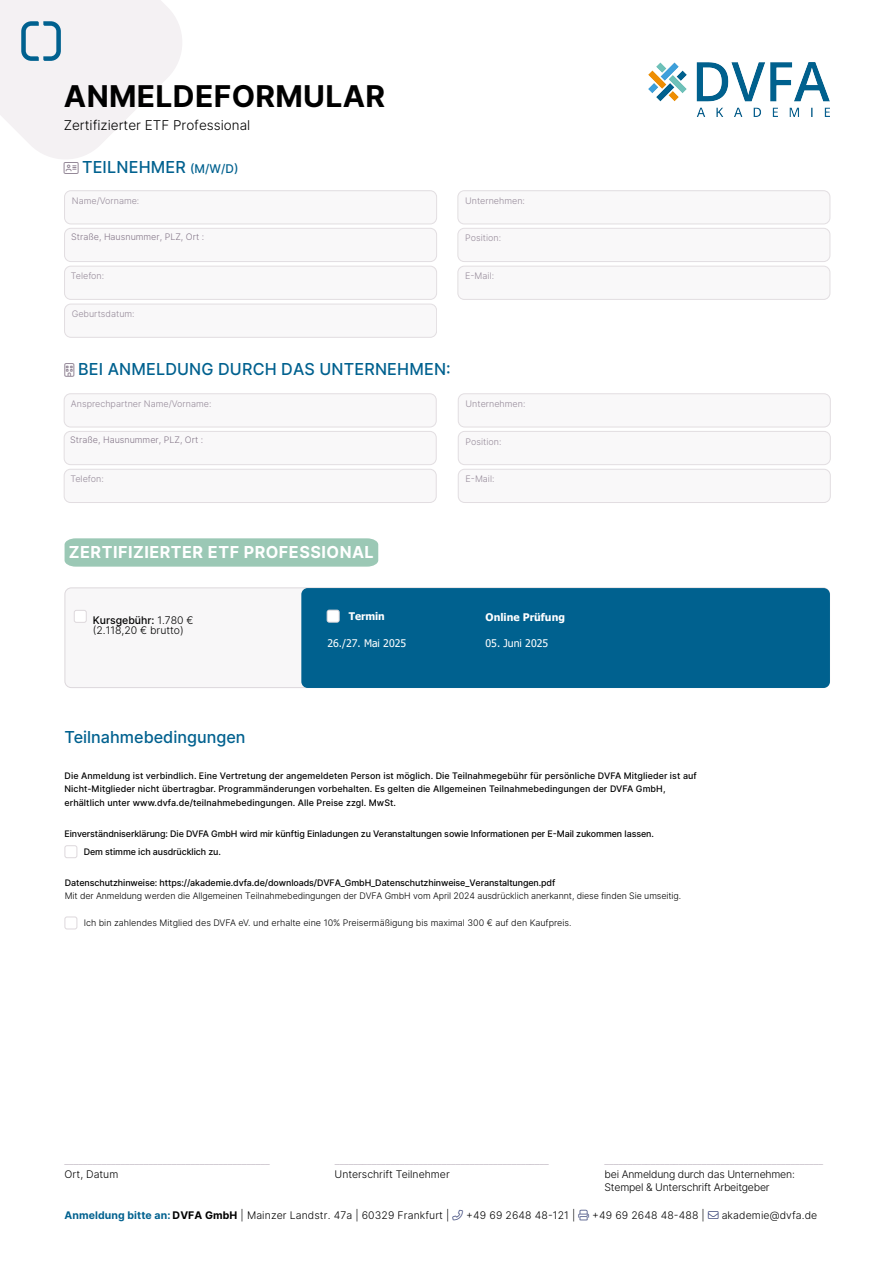
<style>
.page{position:relative;width:893px;height:1263px;background:#fff}
.page>*{position:absolute;margin:0;border:0;box-sizing:border-box;transform-origin:0 0}
.t1{font:700 30px "Inter";letter-spacing:.01em;color:#000}
.t2{font:500 16.5px "Inter";letter-spacing:.01em;color:#00618f}
.t3{font:700 16.5px "Inter";letter-spacing:.03em;color:#fff}
.t4{font:300 13.5px "Inter";color:#000}
.t5{font:300 10.5px/10.6px "Inter";color:#000}
.t6{font:300 10.5px "Inter";color:#bcb3bd}
.t7{font:300 10.5px/13.5px "Inter";letter-spacing:-.02em;color:#000}
.t8{font:10.5px "Tahoma";color:#fff}
.t9{font:700 10.5px "Tahoma";color:#fff}
.t10{font:500 9px/13.5px "Inter";letter-spacing:.01em;color:#000}
.t11{font:500 9px/17.7px "Inter";letter-spacing:-.01em;color:#000}
.t12{font:300 9px "Inter";letter-spacing:-.01em;color:#000}
.t13{font:300 9px "Inter";color:#847688}
.s1{font-size:12px}
.s2{font-weight:500}
.s3{font-weight:700;color:#00618f}
.s4{font-weight:700}
.s5{color:#2b376f}
</style>
<div class="page">
<div style="left:65px;top:191px;width:372px;height:33px;background:#f8f7f8;border-radius:6px"></div>
<div style="left:64px;top:190px;width:373px;height:34px;border:1px solid #ddd8dc;border-radius:6px"></div>
<div style="left:65px;top:228px;width:372px;height:34px;background:#f8f7f8;border-radius:6px"></div>
<div style="left:64px;top:228px;width:373px;height:34px;border:1px solid #ddd8dc;border-radius:6px"></div>
<div style="left:65px;top:266px;width:372px;height:33px;background:#f8f7f8;border-radius:6px"></div>
<div style="left:64px;top:266px;width:373px;height:34px;border:1px solid #ddd8dc;border-radius:6px"></div>
<div style="left:458px;top:191px;width:372px;height:33px;background:#f8f7f8;border-radius:6px"></div>
<div style="left:457px;top:190px;width:373px;height:34px;border:1px solid #ddd8dc;border-radius:6px"></div>
<div style="left:458px;top:228px;width:372px;height:34px;background:#f8f7f8;border-radius:6px"></div>
<div style="left:457px;top:228px;width:373px;height:34px;border:1px solid #ddd8dc;border-radius:6px"></div>
<div style="left:458px;top:266px;width:372px;height:33px;background:#f8f7f8;border-radius:6px"></div>
<div style="left:457px;top:266px;width:373px;height:34px;border:1px solid #ddd8dc;border-radius:6px"></div>
<div style="left:64px;top:394px;width:372px;height:33px;background:#f8f7f8;border-radius:6px"></div>
<div style="left:64px;top:393px;width:373px;height:34px;border:1px solid #ddd8dc;border-radius:6px"></div>
<div style="left:64px;top:431px;width:372px;height:34px;background:#f8f7f8;border-radius:6px"></div>
<div style="left:64px;top:431px;width:373px;height:34px;border:1px solid #ddd8dc;border-radius:6px"></div>
<div style="left:64px;top:469px;width:372px;height:33px;background:#f8f7f8;border-radius:6px"></div>
<div style="left:64px;top:469px;width:373px;height:34px;border:1px solid #ddd8dc;border-radius:6px"></div>
<div style="left:458px;top:394px;width:372px;height:33px;background:#f8f7f8;border-radius:6px"></div>
<div style="left:458px;top:393px;width:373px;height:34px;border:1px solid #ddd8dc;border-radius:6px"></div>
<div style="left:458px;top:431px;width:372px;height:34px;background:#f8f7f8;border-radius:6px"></div>
<div style="left:458px;top:431px;width:373px;height:34px;border:1px solid #ddd8dc;border-radius:6px"></div>
<div style="left:458px;top:469px;width:372px;height:33px;background:#f8f7f8;border-radius:6px"></div>
<div style="left:458px;top:469px;width:373px;height:34px;border:1px solid #ddd8dc;border-radius:6px"></div>
<svg style="left:65px;top:538px;width:313px;height:29px;background:#9ec9b7"></svg>
<div style="left:65px;top:588px;width:765px;height:100px;background:#f8f7f8;border-radius:6px"></div>
<div style="left:65px;top:587px;width:765px;height:101px;border:1px solid #ddd8dc;border-radius:6px"></div>
<div style="left:301px;top:588px;width:529px;height:100px;background:#00618f;border-radius:6px"></div>
<div style="left:74px;top:610px;width:12px;height:12px;background:#fff;border-radius:2px"></div>
<div style="left:74px;top:610px;width:13px;height:13px;border:1px solid #ddd8dc;border-radius:2px"></div>
<div style="left:327px;top:610px;width:12px;height:12px;background:#fff;border-radius:2px"></div>
<div style="left:327px;top:610px;width:12px;height:12px;border:1px solid #ddd8dc;border-radius:2px"></div>
<div style="left:65px;top:304px;width:372px;height:33px;background:#f8f7f8;border-radius:6px"></div>
<div style="left:64px;top:304px;width:373px;height:34px;border:1px solid #ddd8dc;border-radius:6px"></div>
<div style="left:65px;top:845px;width:12px;height:13px;border:1px solid #ddd8dc;border-radius:2px"></div>
<div style="left:65px;top:916px;width:12px;height:13px;border:1px solid #ddd8dc;border-radius:2px"></div>
<img style="left:648px;top:62px;width:182px;height:55px">
<svg style="left:0;top:0;width:182px;height:159px"></svg>
<h1 class="t1" style="left:64px;top:78px;width:323px">ANMELDEFORMULAR</h1>
<h3 class="t4" style="left:64px;top:115px;width:188px">Zertifizierter ETF Professional</h3>
<h2 class="t2" style="left:82px;top:158px;width:158px">TEILNEHMER <span class="s1">(M/W/D)</span></h2>
<p class="t13" style="left:72px;top:195px;width:69px">Name/Vorname:</p>
<p class="t13" style="left:71px;top:230px;width:134px">Straße, Hausnummer, PLZ, Ort :</p>
<p class="t13" style="left:71px;top:271px;width:35px">Telefon:</p>
<p class="t13" style="left:72px;top:309px;width:64px">Geburtsdatum:</p>
<p class="t13" style="left:465px;top:195px;width:61px">Unternehmen:</p>
<p class="t13" style="left:465px;top:233px;width:37px">Position:</p>
<p class="t13" style="left:465px;top:271px;width:30px">E-Mail:</p>
<h2 class="t2" style="left:78px;top:360px;width:374px">BEI ANMELDUNG DURCH DAS UNTERNEHMEN:</h2>
<p class="t13" style="left:71px;top:398px;width:142px">Ansprechpartner Name/Vorname:</p>
<p class="t13" style="left:70px;top:433px;width:134px">Straße, Hausnummer, PLZ, Ort :</p>
<p class="t13" style="left:70px;top:474px;width:35px">Telefon:</p>
<p class="t13" style="left:466px;top:398px;width:61px">Unternehmen:</p>
<p class="t13" style="left:466px;top:436px;width:37px">Position:</p>
<p class="t13" style="left:466px;top:474px;width:30px">E-Mail:</p>
<h2 class="t3" style="left:69px;top:540px;width:306px">ZERTIFIZIERTER ETF PROFESSIONAL</h2>
<p class="t5" style="left:93px;top:614px;width:102px"><span class="s2">Kursgebühr:</span> 1.780 € (2.118,20 € brutto)</p>
<p class="t9" style="left:349px;top:608px;width:37px">Termin</p>
<p class="t8" style="left:327px;top:636px;width:80px">26./27. Mai 2025</p>
<p class="t9" style="left:486px;top:609px;width:81px">Online Prüfung</p>
<p class="t8" style="left:486px;top:636px;width:64px">05. Juni 2025</p>
<h2 class="t2" style="left:65px;top:727px;width:182px">Teilnahmebedingungen</h2>
<p class="t10" style="left:65px;top:769px;width:634px">Die Anmeldung ist verbindlich. Eine Vertretung der angemeldeten Person ist möglich. Die Teilnahmegebühr für persönliche DVFA Mitglieder ist auf<br>Nicht-Mitglieder nicht übertragbar. Programmänderungen vorbehalten. Es gelten die Allgemeinen Teilnahmebedingungen der DVFA GmbH, erhältlich unter www.dvfa.de/teilnahmebedingungen. Alle Preise zzgl. MwSt.</p>
<p class="t11" style="left:84px;top:825px;width:572px;text-indent:-19px">Einverständniserklärung: Die DVFA GmbH wird mir künftig Einladungen zu Veranstaltungen sowie Informationen per E-Mail zukommen lassen.<br>Dem stimme ich ausdrücklich zu.</p>
<p class="t11" style="left:65px;top:874px;width:492px">Datenschutzhinweise: https://akademie.dvfa.de/downloads/DVFA_GmbH_Datenschutzhinweise_Veranstaltungen.pdf</p>
<p class="t12" style="left:65px;top:890px;width:618px">Mit der Anmeldung werden die Allgemeinen Teilnahmebedingungen der DVFA GmbH vom April 2024 ausdrücklich anerkannt, diese finden Sie umseitig.</p>
<p class="t12" style="left:84px;top:917px;width:489px">Ich bin zahlendes Mitglied des DVFA eV. und erhalte eine 10% Preisermäßigung bis maximal 300 € auf den Kaufpreis.</p>
<p class="t6" style="left:65px;top:1154px;width:207px">____________________________________________</p>
<p class="t6" style="left:335px;top:1154px;width:215px">______________________________________________</p>
<p class="t6" style="left:604px;top:1154px;width:220px">_______________________________________________</p>
<p class="t5" style="left:65px;top:1169px;width:55px">Ort, Datum</p>
<p class="t5" style="left:335px;top:1169px;width:117px">Unterschrift Teilnehmer</p>
<p class="t7" style="left:605px;top:1167px;width:192px">bei Anmeldung durch das Unternehmen:<br>Stempel &amp; Unterschrift Arbeitgeber</p>
<p class="t5" style="left:65px;top:1210px;width:386px"><span class="s3">Anmeldung bitte an:</span> <span class="s4">DVFA GmbH</span> | Mainzer Landstr. 47a | 60329 Frankfurt |</p>
<p class="t5" style="left:466px;top:1210px;width:111px">+49 69 2648 48-121 |</p>
<p class="t5" style="left:592px;top:1210px;width:227px">+49 69 2648 48-488 | <span class="s5">→</span> akademie@dvfa.de</p>
</div>
